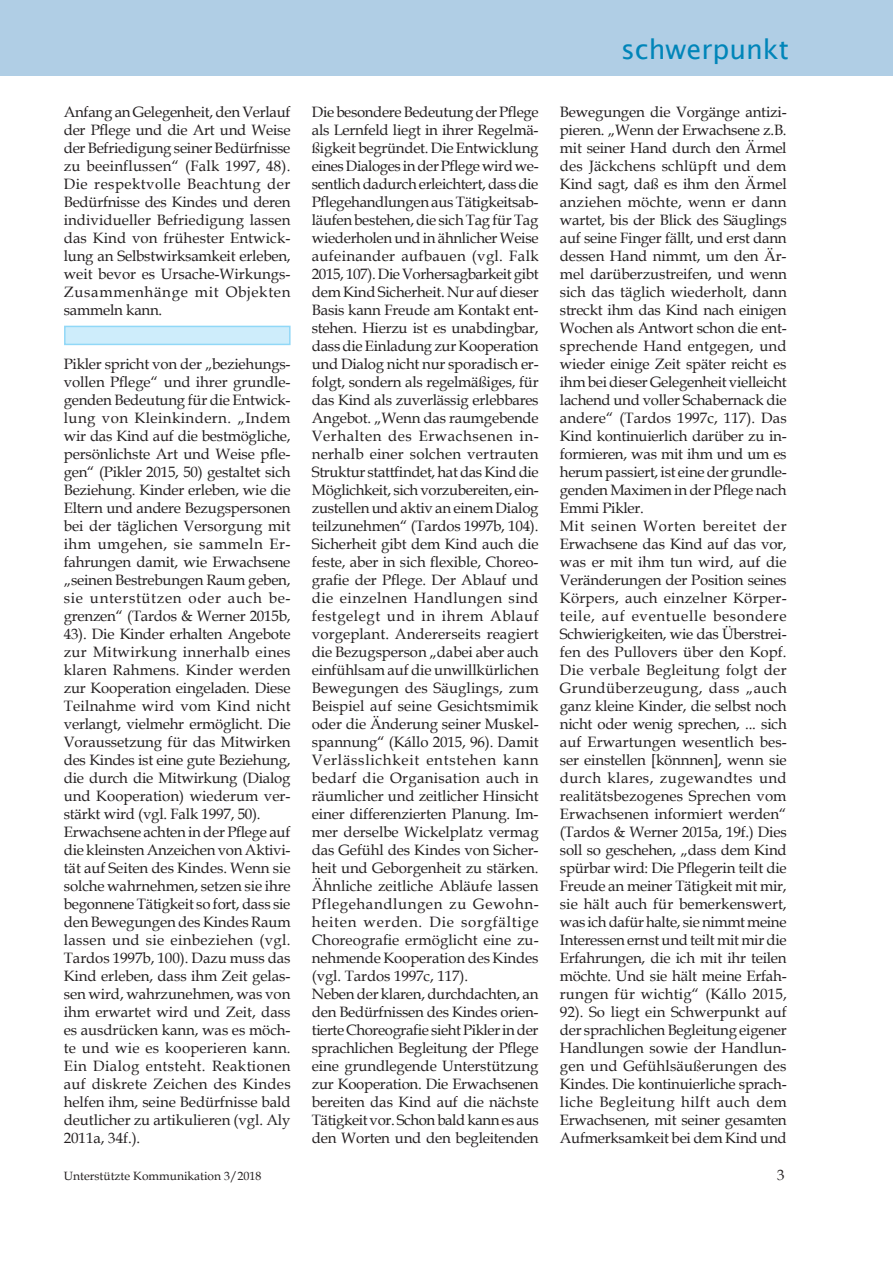
<style>
.page{position:relative;width:893px;height:1263px;background:#fff}
.page>*{position:absolute;margin:0;border:0;box-sizing:border-box;transform-origin:0 0}
.t1{font:27px "Lucida Sans Unicode";color:#0085b9}
.t2{font:15px/18px "Book Antiqua";letter-spacing:-.01em;color:#231f20}
.t3{font:12px "Book Antiqua";color:#231f20}
</style>
<div class="page">
<div style="left:64px;top:326px;width:227px;height:19px;background:#ceedfb;border:2px solid #91d8f7"></div>
<div style="left:0;top:0;width:893px;height:75px;background:#b0cee5"></div>
<p class="t2" style="left:64px;top:103px;width:228px;text-align:justify">Anfang an Gelegenheit, den Verlauf der Pflege und die Art und Weise der Befriedigung seiner Bedürfnisse zu beeinflussen“ (Falk 1997, 48).<br>Die respektvolle Beachtung der Bedürfnisse des Kindes und deren individueller Befriedigung lassen das Kind von frühester Entwick&shy;lung an Selbstwirksamkeit erleben, weit bevor es Ursache-Wirkungs-Zusammenhänge mit Objekten sammeln kann.</p>
<p class="t2" style="left:64px;top:355px;width:228px">Pikler spricht von der „beziehungs&shy;vollen Pflege“ und ihrer grundle&shy;genden Bedeutung für die Entwick&shy;lung von Kleinkindern. „Indem wir das Kind auf die bestmögliche, persönlichste Art und Weise pfle&shy;gen“ (Pikler 2015, 50) gestaltet sich Beziehung. Kinder erleben, wie die Eltern und andere Bezugspersonen bei der täglichen Versorgung mit ihm umgehen, sie sammeln Er&shy;fahrungen damit, wie Erwachsene „seinen Bestrebungen Raum geben, sie unterstützen oder auch be&shy;grenzen“ (Tardos &amp; Werner 2015b, 43). Die Kinder erhalten Angebote zur Mitwirkung innerhalb eines klaren Rahmens. Kinder werden zur Kooperation eingeladen. Diese Teilnahme wird vom Kind nicht verlangt, vielmehr ermöglicht. Die Voraussetzung für das Mitwirken des Kindes ist eine gute Beziehung, die durch die Mitwirkung (Dialog und Kooperation) wiederum ver&shy;stärkt wird (vgl. Falk 1997, 50).<br>Erwachsene achten in der Pflege auf die kleinsten Anzeichen von Aktivi&shy;tät auf Seiten des Kindes. Wenn sie solche wahrnehmen, setzen sie ihre begonnene Tätigkeit so fort, dass sie den Bewegungen des Kindes Raum lassen und sie einbeziehen (vgl.<br>Tardos 1997b, 100). Dazu muss das Kind erleben, dass ihm Zeit gelas&shy;sen wird, wahrzunehmen, was von ihm erwartet wird und Zeit, dass es ausdrücken kann, was es möch&shy;te und wie es kooperieren kann.<br>Ein Dialog entsteht. Reaktionen auf diskrete Zeichen des Kindes helfen ihm, seine Bedürfnisse bald deutlicher zu artikulieren (vgl. Aly 2011a, 34f.).</p>
<h1 class="t1" style="left:621px;top:28px;width:169px">schwerpunkt</h1>
<p class="t2" style="left:312px;top:103px;width:228px">Die besondere Bedeutung der Pflege als Lernfeld liegt in ihrer Regelmä&shy;ßigkeit begründet. Die Entwicklung eines Dialoges in der Pflege wird we&shy;sentlich dadurch erleichtert, dass die Pflegehandlungen aus Tätigkeitsab&shy;läufen bestehen, die sich Tag für Tag wiederholen und in ähnlicher Weise aufeinander aufbauen (vgl. Falk 2015, 107). Die Vorhersagbarkeit gibt dem Kind Sicherheit. Nur auf dieser Basis kann Freude am Kontakt ent&shy;stehen. Hierzu ist es unabdingbar, dass die Einladung zur Kooperation und Dialog nicht nur sporadisch er&shy;folgt, sondern als regelmäßiges, für das Kind als zuverlässig erlebbares Angebot. „Wenn das raumgebende Verhalten des Erwachsenen in&shy;nerhalb einer solchen vertrauten Struktur stattfindet, hat das Kind die Möglichkeit, sich vorzubereiten, ein&shy;zustellen und aktiv an einem Dialog teilzunehmen“ (Tardos 1997b, 104).<br>Sicherheit gibt dem Kind auch die feste, aber in sich flexible, Choreo&shy;grafie der Pflege. Der Ablauf und die einzelnen Handlungen sind festgelegt und in ihrem Ablauf vorgeplant. Andererseits reagiert die Bezugsperson „dabei aber auch einfühlsam auf die unwillkürlichen Bewegungen des Säuglings, zum Beispiel auf seine Gesichtsmimik oder die Änderung seiner Muskel&shy;spannung“ (Kállo 2015, 96). Damit Verlässlichkeit entstehen kann bedarf die Organisation auch in räumlicher und zeitlicher Hinsicht einer differenzierten Planung. Im&shy;mer derselbe Wickelplatz vermag das Gefühl des Kindes von Sicher&shy;heit und Geborgenheit zu stärken.<br>Ähnliche zeitliche Abläufe lassen Pflegehandlungen zu Gewohn&shy;heiten werden. Die sorgfältige Choreografie ermöglicht eine zu&shy;nehmende Kooperation des Kindes (vgl. Tardos 1997c, 117).<br>Neben der klaren, durchdachten, an den Bedürfnissen des Kindes orien&shy;tierte Choreografie sieht Pikler in der sprachlichen Begleitung der Pflege eine grundlegende Unterstützung zur Kooperation. Die Erwachsenen bereiten das Kind auf die nächste Tätigkeit vor. Schon bald kann es aus den Worten und den begleitenden</p>
<p class="t2" style="left:560px;top:103px;width:228px">Bewegungen die Vorgänge antizi&shy;pieren. „Wenn der Erwachsene z.B. mit seiner Hand durch den Ärmel des Jäckchens schlüpft und dem Kind sagt, daß es ihm den Ärmel anziehen möchte, wenn er dann wartet, bis der Blick des Säuglings auf seine Finger fällt, und erst dann dessen Hand nimmt, um den Är&shy;mel darüberzustreifen, und wenn sich das täglich wiederholt, dann streckt ihm das Kind nach einigen Wochen als Antwort schon die ent&shy;sprechende Hand entgegen, und wieder einige Zeit später reicht es ihm bei dieser Gelegenheit vielleicht lachend und voller Schabernack die andere“ (Tardos 1997c, 117). Das Kind kontinuierlich darüber zu in&shy;formieren, was mit ihm und um es herum passiert, ist eine der grundle&shy;genden Maximen in der Pflege nach Emmi Pikler.<br>Mit seinen Worten bereitet der Erwachsene das Kind auf das vor, was er mit ihm tun wird, auf die Veränderungen der Position seines Körpers, auch einzelner Körper&shy;teile, auf eventuelle besondere Schwierigkeiten, wie das Überstrei&shy;fen des Pullovers über den Kopf.<br>Die verbale Begleitung folgt der Grundüberzeugung, dass „auch ganz kleine Kinder, die selbst noch nicht oder wenig sprechen, ... sich auf Erwartungen wesentlich bes&shy;ser einstellen [könnnen], wenn sie durch klares, zugewandtes und realitätsbezogenes Sprechen vom Erwachsenen informiert werden“ (Tardos &amp; Werner 2015a, 19f.) Dies soll so geschehen, „dass dem Kind spürbar wird: Die Pflegerin teilt die Freude an meiner Tätigkeit mit mir, sie hält auch für bemerkenswert, was ich dafür halte, sie nimmt meine Interessen ernst und teilt mit mir die Erfahrungen, die ich mit ihr teilen möchte. Und sie hält meine Erfah&shy;rungen für wichtig“ (Kállo 2015, 92). So liegt ein Schwerpunkt auf der sprachlichen Begleitung eigener Handlungen sowie der Handlun&shy;gen und Gefühlsäußerungen des Kindes. Die kontinuierliche sprach&shy;liche Begleitung hilft auch dem Erwachsenen, mit seiner gesamten Aufmerksamkeit bei dem Kind und</p>
<p class="t3" style="left:64px;top:1168px;width:199px">Unterstützte Kommunikation 3/2018</p>
<p class="t2" style="left:777px;top:1166px;width:9px">3</p>
</div>
